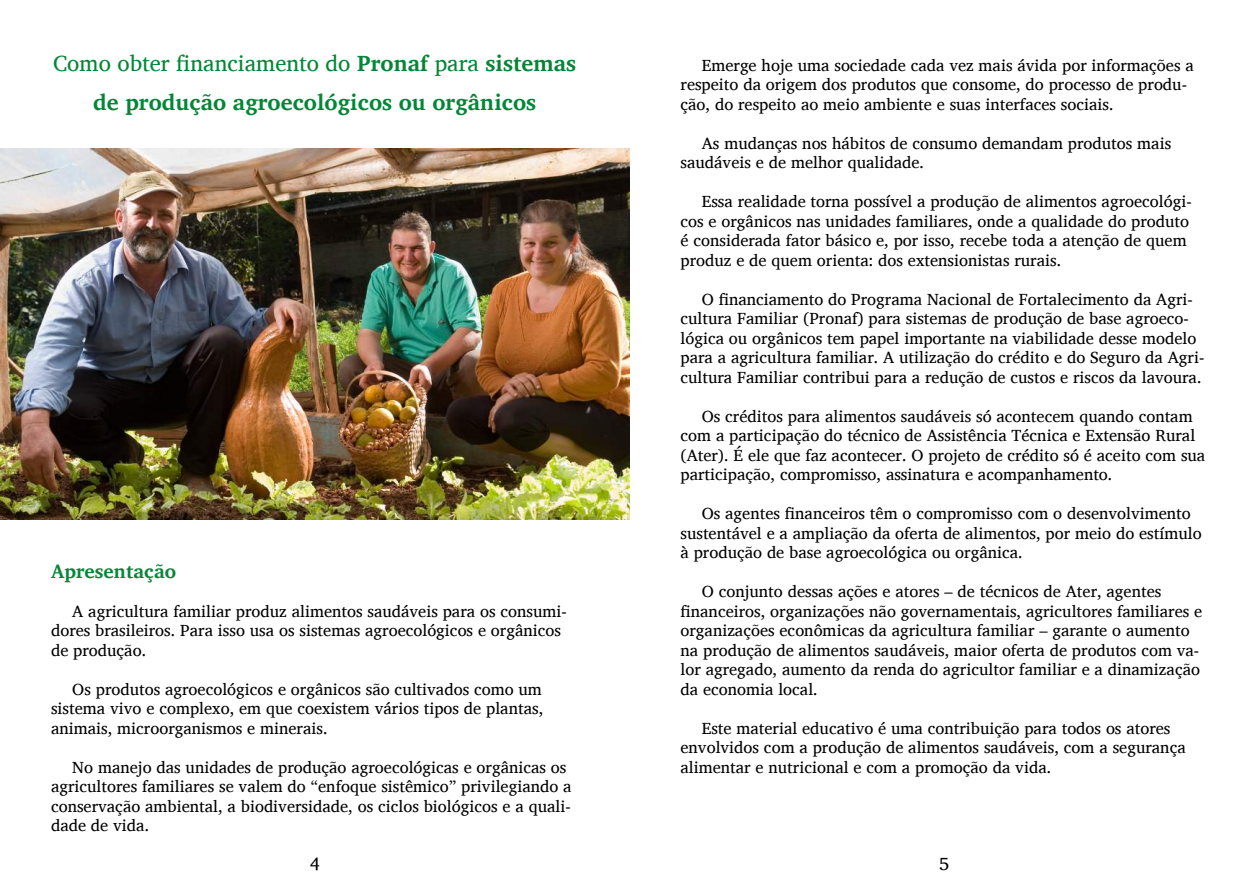
<style>
.page{position:relative;width:1259px;height:893px;background:#fff}
.page>*{position:absolute;margin:0;border:0;box-sizing:border-box;transform-origin:0 0}
.t1{font:700 22.5px/39px "Charis SIL";color:#038637;text-align:center}
.t2{font:700 19.5px "Charis SIL";color:#078638}
.t3{font:18px "Charis SIL";color:#000}
.t4{font:16.5px/19.5px "Charis SIL";color:#000}
.s1{font-weight:400}
</style>
<div class="page">
<img style="left:0;top:149px;width:629px;height:370px">
<h1 class="t1" style="left:53px;top:43px;width:524px"><span class="s1">Como obter financiamento do</span> Pronaf <span class="s1">para</span> sistemas de produção agroecológicos ou orgânicos</h1>
<p class="t2" style="left:51px;top:559px;width:127px">Apresentação</p>
<p class="t4" style="left:51px;top:601px;width:517px;text-indent:21px">A agricultura familiar produz alimentos saudáveis para os consumi&shy;dores brasileiros. Para isso usa os sistemas agroecológicos e orgânicos de produção.</p>
<p class="t4" style="left:51px;top:679px;width:494px;text-align:justify;text-indent:21px">Os produtos agroecológicos e orgânicos são cultivados como um sistema vivo e complexo, em que coexistem vários tipos de plantas, animais, microorganismos e minerais.</p>
<p class="t4" style="left:51px;top:757px;width:522px;text-indent:21px">No manejo das unidades de produção agroecológicas e orgânicas os agricultores familiares se valem do “enfoque sistêmico” privilegiando a conservação ambiental, a biodiversidade, os ciclos biológicos e a quali&shy;dade de vida.</p>
<p class="t3" style="left:310px;top:853px;width:12px">4</p>
<p class="t4" style="left:680px;top:55px;width:515px;text-indent:21px">Emerge hoje uma sociedade cada vez mais ávida por informações a respeito da origem dos produtos que consome, do processo de produ&shy;ção, do respeito ao meio ambiente e suas interfaces sociais.</p>
<p class="t4" style="left:680px;top:133px;width:492px;text-indent:21px">As mudanças nos hábitos de consumo demandam produtos mais saudáveis e de melhor qualidade.</p>
<p class="t4" style="left:680px;top:192px;width:513px;text-indent:21px">Essa realidade torna possível a produção de alimentos agroecológi&shy;cos e orgânicos nas unidades familiares, onde a qualidade do produto é considerada fator básico e, por isso, recebe toda a atenção de quem produz e de quem orienta: dos extensionistas rurais.</p>
<p class="t4" style="left:680px;top:289px;width:525px;text-indent:21px">O financiamento do Programa Nacional de Fortalecimento da Agri&shy;cultura Familiar (Pronaf) para sistemas de produção de base agroeco&shy;lógica ou orgânicos tem papel importante na viabilidade desse modelo para a agricultura familiar. A utilização do crédito e do Seguro da Agri&shy;cultura Familiar contribui para a redução de custos e riscos da lavoura.</p>
<p class="t4" style="left:680px;top:406px;width:526px;text-indent:21px">Os créditos para alimentos saudáveis só acontecem quando contam com a participação do técnico de Assistência Técnica e Extensão Rural (Ater). É ele que faz acontecer. O projeto de crédito só é aceito com sua participação, compromisso, assinatura e acompanhamento.</p>
<p class="t4" style="left:680px;top:504px;width:523px;text-indent:21px">Os agentes financeiros têm o compromisso com o desenvolvimento sustentável e a ampliação da oferta de alimentos, por meio do estímulo à produção de base agroecológica ou orgânica.</p>
<p class="t4" style="left:680px;top:582px;width:523px;text-indent:21px">O conjunto dessas ações e atores – de técnicos de Ater, agentes financeiros, organizações não governamentais, agricultores familiares e organizações econômicas da agricultura familiar – garante o aumento na produção de alimentos saudáveis, maior oferta de produtos com va&shy;lor agregado, aumento da renda do agricultor familiar e a dinamização da economia local.</p>
<p class="t4" style="left:680px;top:718px;width:507px;text-indent:21px">Este material educativo é uma contribuição para todos os atores envolvidos com a produção de alimentos saudáveis, com a segurança alimentar e nutricional e com a promoção da vida.</p>
<p class="t3" style="left:939px;top:853px;width:12px">5</p>
</div>
